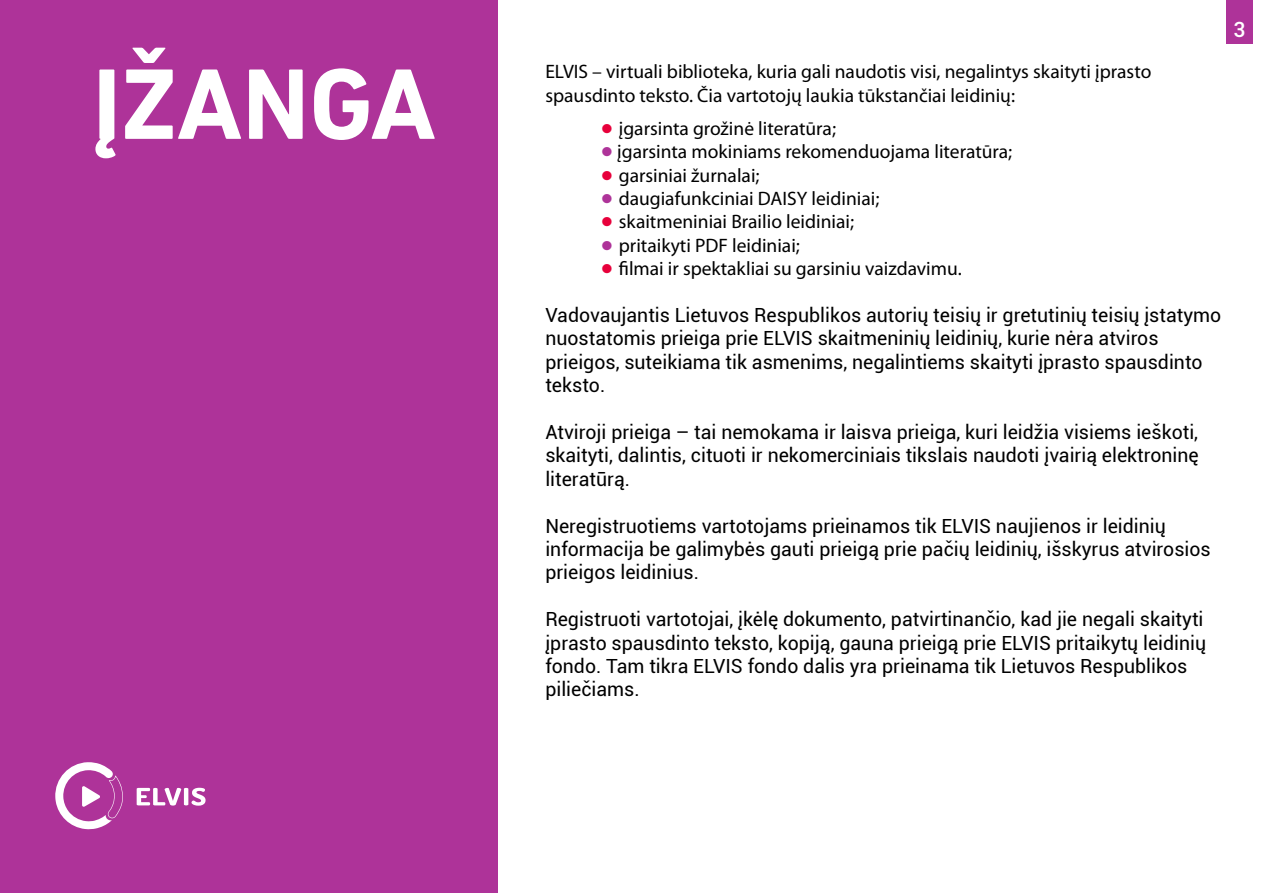
<style>
.page{position:relative;width:1263px;height:893px;background:#fff}
.page>*{position:absolute;margin:0;border:0;box-sizing:border-box;transform-origin:0 0}
.t1{font:700 102px "DIN Next LT Pro";color:#fff}
.t2{font:500 21px "Roboto";color:#fff}
.t3{font:19.5px/23.4px "Roboto";color:#000}
.t4{font:19.5px/24px "Myriad Pro";color:#000}
.s1{font-family:"Tahoma";font-weight:700;color:#e7003b}
.s2{font-family:"Tahoma";font-weight:700;color:#ae3399}
</style>
<div class="page">
<div style="left:1226px;top:0;width:26px;height:44px;background:#ae3399"></div>
<div style="left:0;top:0;width:497px;height:893px;background:#ae3399"></div>
<svg style="left:137px;top:788px;width:69px;height:18px"></svg>
<svg style="left:55px;top:762px;width:68px;height:67px"></svg>
<h1 class="t1" style="left:93px;top:45px;width:345px">ĮŽANGA</h1>
<p class="t4" style="left:545px;top:60px;width:607px">ELVIS – virtuali biblioteka, kuria gali naudotis visi, negalintys skaityti įprasto spausdinto teksto. Čia vartotojų laukia tūkstančiai leidinių:</p>
<p class="t4" style="left:601px;top:117px;width:237px"><span class="s1">•</span> įgarsinta grožinė literatūra;</p>
<p class="t4" style="left:601px;top:140px;width:413px"><span class="s2">•</span> įgarsinta mokiniams rekomenduojama literatūra;</p>
<p class="t4" style="left:601px;top:163px;width:160px"><span class="s1">•</span> garsiniai žurnalai;</p>
<p class="t4" style="left:601px;top:187px;width:280px"><span class="s2">•</span> daugiafunkciniai DAISY leidiniai;</p>
<p class="t4" style="left:601px;top:210px;width:255px"><span class="s1">•</span> skaitmeniniai Brailio leidiniai;</p>
<p class="t4" style="left:601px;top:234px;width:201px"><span class="s2">•</span> pritaikyti PDF leidiniai;</p>
<p class="t4" style="left:601px;top:257px;width:363px"><span class="s1">•</span> filmai ir spektakliai su garsiniu vaizdavimu.</p>
<p class="t3" style="left:545px;top:303px;width:677px">Vadovaujantis Lietuvos Respublikos autorių teisių ir gretutinių teisių įstatymo nuostatomis prieiga prie ELVIS skaitmeninių leidinių, kurie nėra atviros prieigos, suteikiama tik asmenims, negalintiems skaityti įprasto spausdinto teksto.</p>
<p class="t3" style="left:545px;top:420px;width:655px;text-align:justify">Atviroji prieiga – tai nemokama ir laisva prieiga, kuri leidžia visiems ieškoti, skaityti, dalintis, cituoti ir nekomerciniais tikslais naudoti įvairią elektroninę literatūrą.</p>
<p class="t3" style="left:545px;top:513px;width:667px">Neregistruotiems vartotojams prieinamos tik ELVIS naujienos ir leidinių informacija be galimybės gauti prieigą prie pačių leidinių, išskyrus atvirosios prieigos leidinius.</p>
<p class="t3" style="left:545px;top:607px;width:662px">Registruoti vartotojai, įkėlę dokumento, patvirtinančio, kad jie negali skaityti įprasto spausdinto teksto, kopiją, gauna prieigą prie ELVIS pritaikytų leidinių fondo. Tam tikra ELVIS fondo dalis yra prieinama tik Lietuvos Respublikos piliečiams.</p>
<p class="t2" style="left:1233px;top:15px;width:13px">3</p>
</div>
